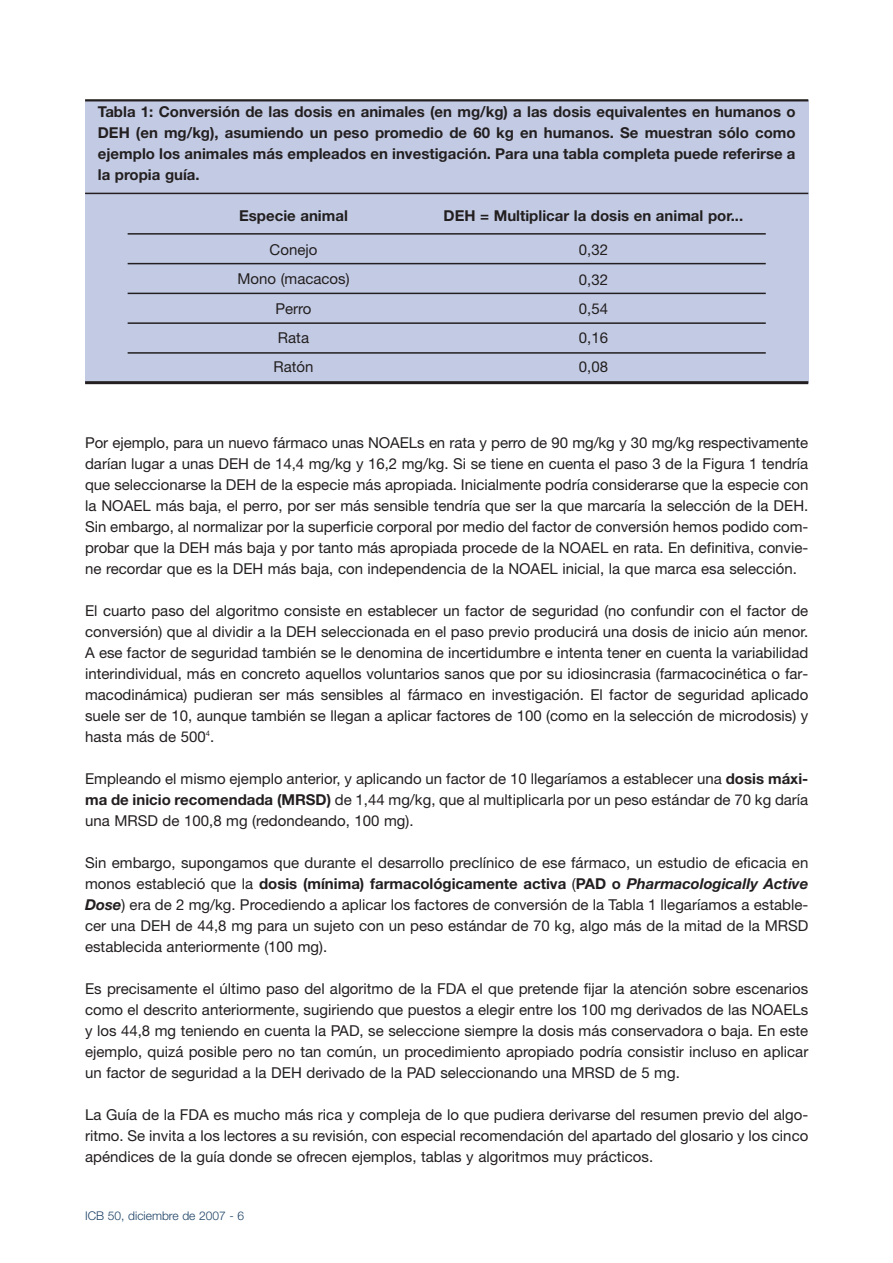
<style>
.page{position:relative;width:893px;height:1263px;background:#fff}
.page>*{position:absolute;margin:0;border:0;box-sizing:border-box;transform-origin:0 0}
.t1{font:15px/21px "Helvetica Neue";color:#231f20;text-align:justify}
.t2{font:700 15px/21px "Helvetica Neue";color:#231f20;text-align:justify}
.t3{font:300 12px "Helvetica Neue";color:#1b4064}
.s1{font-weight:700}
.s2{font-weight:700;font-style:italic}
</style>
<div class="page">
<div style="left:85px;top:100px;width:723px;height:283px;background:#c3cbe4"></div>
<hr style="left:85px;top:99px;width:723px;height:2px;background:#231f20">
<hr style="left:85px;top:381px;width:723px;height:3px;background:#231f20">
<hr style="left:128px;top:233px;width:637px;height:2px;background:#231f20">
<hr style="left:85px;top:193px;width:723px;height:1px;background:#231f20">
<hr style="left:128px;top:263px;width:637px;height:1px;background:#231f20">
<hr style="left:128px;top:293px;width:637px;height:1px;background:#231f20">
<hr style="left:128px;top:322px;width:637px;height:2px;background:#231f20">
<hr style="left:128px;top:352px;width:637px;height:2px;background:#231f20">
<p class="t2" style="left:98px;top:102px;width:699px">Tabla 1: Conversión de las dosis en animales (en mg/kg) a las dosis equivalentes en humanos o DEH (en mg/kg), asumiendo un peso promedio de 60 kg en humanos. Se muestran sólo como ejemplo los animales más empleados en investigación. Para una tabla completa puede referirse a la propia guía.</p>
<p class="t2" style="left:443px;top:206px;width:301px">DEH = Multiplicar la dosis en animal por...</p>
<p class="t1" style="left:579px;top:237px;width:31px;line-height:29.2px">0,32<br>0,32<br>0,54<br>0,16<br>0,08</p>
<p class="t2" style="left:239px;top:206px;width:110px">Especie animal</p>
<p class="t1" style="left:237px;top:237px;width:114px;line-height:29.2px;text-align:center">Conejo<br>Mono (macacos)<br>Perro<br>Rata<br>Ratón</p>
<p class="t1" style="left:85px;top:433px;width:724px">Por ejemplo, para un nuevo fármaco unas NOAELs en rata y perro de 90 mg/kg y 30 mg/kg respectivamente darían lugar a unas DEH de 14,4 mg/kg y 16,2 mg/kg. Si se tiene en cuenta el paso 3 de la Figura 1 tendría que seleccionarse la DEH de la especie más apropiada. Inicialmente podría considerarse que la especie con la NOAEL más baja, el perro, por ser más sensible tendría que ser la que marcaría la selección de la DEH.<br>Sin embargo, al normalizar por la superficie corporal por medio del factor de conversión hemos podido com&shy;probar que la DEH más baja y por tanto más apropiada procede de la NOAEL en rata. En definitiva, convie&shy;ne recordar que es la DEH más baja, con independencia de la NOAEL inicial, la que marca esa selección.</p>
<p class="t1" style="left:85px;top:601px;width:724px">El cuarto paso del algoritmo consiste en establecer un factor de seguridad (no confundir con el factor de conversión) que al dividir a la DEH seleccionada en el paso previo producirá una dosis de inicio aún menor.<br>A ese factor de seguridad también se le denomina de incertidumbre e intenta tener en cuenta la variabilidad interindividual, más en concreto aquellos voluntarios sanos que por su idiosincrasia (farmacocinética o far&shy;macodinámica) pudieran ser más sensibles al fármaco en investigación. El factor de seguridad aplicado suele ser de 10, aunque también se llegan a aplicar factores de 100 (como en la selección de microdosis) y hasta más de 500<sup>4</sup>.</p>
<p class="t1" style="left:85px;top:769px;width:724px">Empleando el mismo ejemplo anterior, y aplicando un factor de 10 llegaríamos a establecer una <span class="s1">dosis máxi&shy;ma de inicio recomendada (MRSD)</span> de 1,44 mg/kg, que al multiplicarla por un peso estándar de 70 kg daría una MRSD de 100,8 mg (redondeando, 100 mg).</p>
<p class="t1" style="left:85px;top:853px;width:724px">Sin embargo, supongamos que durante el desarrollo preclínico de ese fármaco, un estudio de eficacia en monos estableció que la <span class="s1">dosis (mínima) farmacológicamente activa</span> (<span class="s1">PAD o</span> <span class="s2">Pharmacologically Active Dose</span>) era de 2 mg/kg. Procediendo a aplicar los factores de conversión de la Tabla 1 llegaríamos a estable&shy;cer una DEH de 44,8 mg para un sujeto con un peso estándar de 70 kg, algo más de la mitad de la MRSD establecida anteriormente (100 mg).</p>
<p class="t1" style="left:85px;top:979px;width:724px">Es precisamente el último paso del algoritmo de la FDA el que pretende fijar la atención sobre escenarios como el descrito anteriormente, sugiriendo que puestos a elegir entre los 100 mg derivados de las NOAELs y los 44,8 mg teniendo en cuenta la PAD, se seleccione siempre la dosis más conservadora o baja. En este ejemplo, quizá posible pero no tan común, un procedimiento apropiado podría consistir incluso en aplicar un factor de seguridad a la DEH derivado de la PAD seleccionando una MRSD de 5 mg.</p>
<p class="t1" style="left:85px;top:1105px;width:724px">La Guía de la FDA es mucho más rica y compleja de lo que pudiera derivarse del resumen previo del algo&shy;ritmo. Se invita a los lectores a su revisión, con especial recomendación del apartado del glosario y los cinco apéndices de la guía donde se ofrecen ejemplos, tablas y algoritmos muy prácticos.</p>
<p class="t3" style="left:85px;top:1212px;width:161px">ICB 50, diciembre de 2007 - 6</p>
</div>
